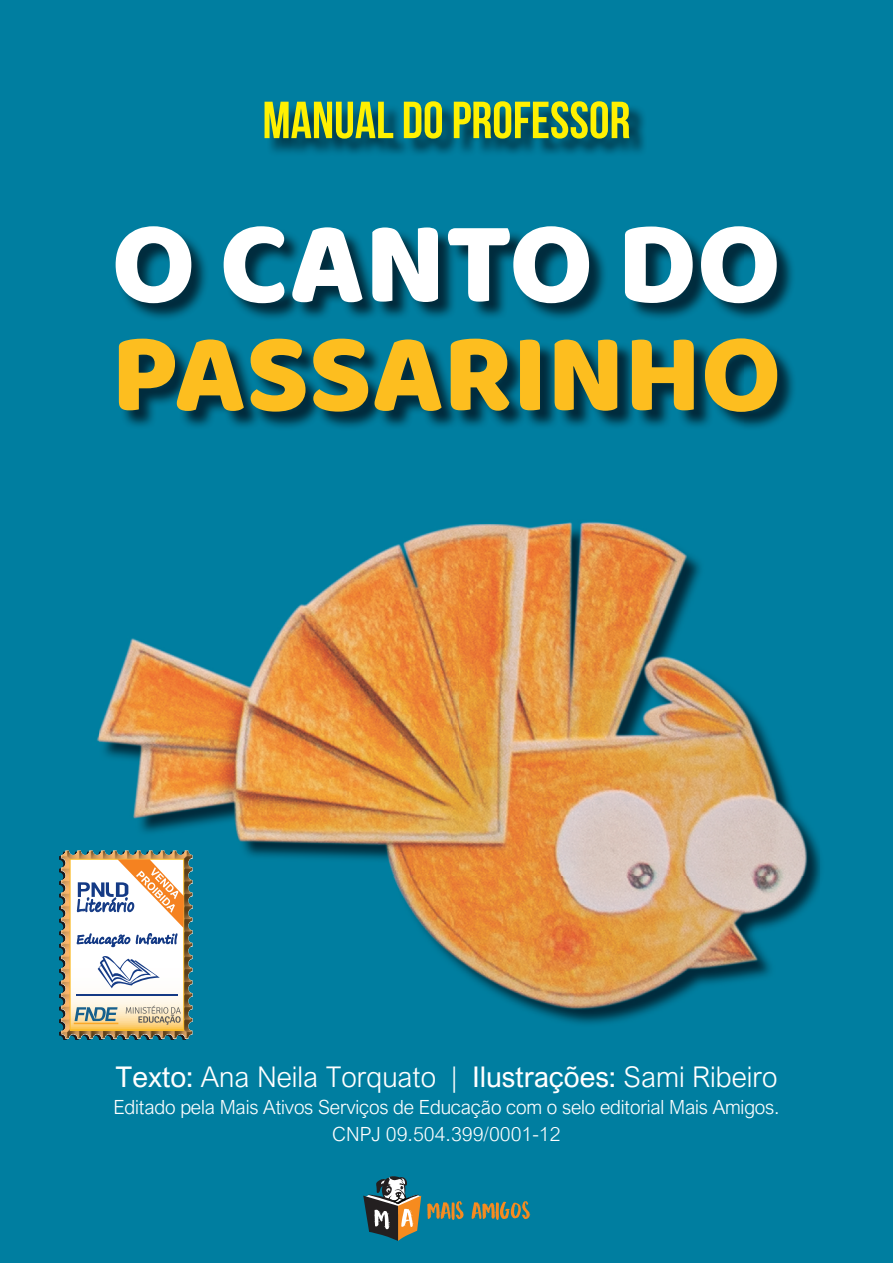
<style>
.page{position:relative;width:893px;height:1263px;background:#007ea0}
.page>*{position:absolute;margin:0;border:0;box-sizing:border-box;transform-origin:0 0}
.t1{font:119.55px "Baloo Bhai";color:#fff}
.t2{font:114.15px "Baloo";color:#fdbe1f}
.t3{font:700 52.05px "Bebas Neue";color:#fff101}
.t4{font:300 28.5px "Arial Nova";color:#fff}
.t5{font:300 19.5px/27px "Arial Nova";letter-spacing:-.01em;color:#fff;text-align:center}
.s1{font-weight:400}
</style>
<div class="page">
<img style="left:120px;top:231px;width:674px;height:197px">
<img style="left:127px;top:574px;width:693px;height:450px">
<img style="left:345px;top:522px;width:356px;height:52px">
<img style="left:97px;top:653px;width:30px;height:106px">
<svg style="left:427px;top:1201px;width:36px;height:19px"></svg>
<svg style="left:471px;top:1201px;width:59px;height:19px"></svg>
<svg style="left:363px;top:1176px;width:58px;height:65px"></svg>
<svg style="left:59px;top:850px;width:134px;height:189px"></svg>
<h3 class="t3" style="left:262px;top:92px;width:369px">MANUAL DO PROFESSOR</h3>
<h1 class="t1" style="left:111px;top:190px;width:671px">O CANTO DO</h1>
<h2 class="t2" style="left:111px;top:304px;width:671px">PASSARINHO</h2>
<h3 class="t4" style="left:116px;top:1061px;width:663px"><span class="s1">Texto:</span> Ana Neila Torquato | <span class="s1">Ilustrações:</span> Sami Ribeiro</h3>
<p class="t5" style="left:113px;top:1094px;width:668px">Editado pela Mais Ativos Serviços de Educação com o selo editorial Mais Amigos.<br>CNPJ 09.504.399/0001-12</p>
</div>
